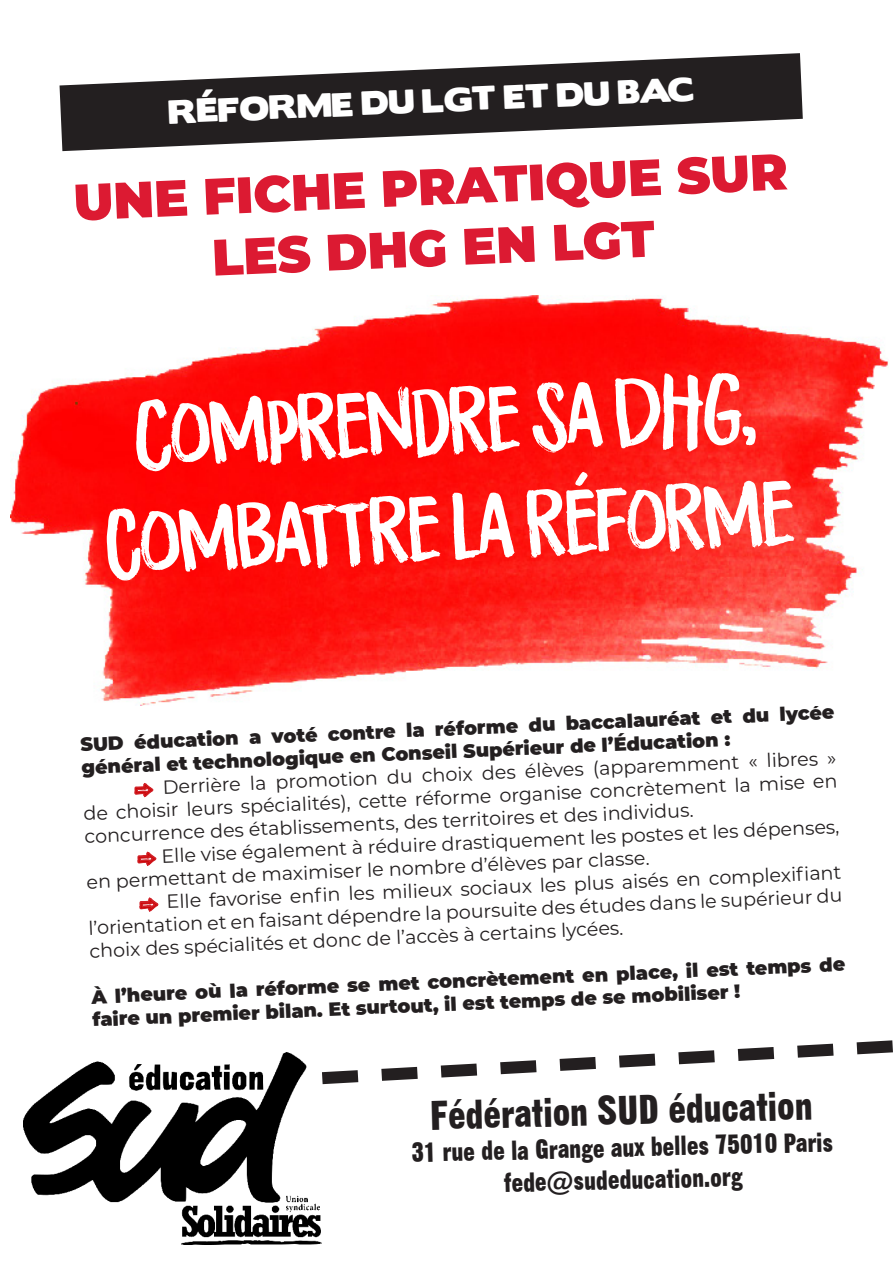
<style>
.page{position:relative;width:893px;height:1263px;background:#fff}
.page>*{position:absolute;margin:0;border:0;box-sizing:border-box;transform-origin:0 0}
.t1{font:78px "Flicker DEMO";color:#fff}
.t2{font:900 51px/61.1px "Montserrat";color:#dc1a32;text-align:center}
.t3{font:40.35px "Gothic No 13 BT";color:#231f20}
.t4{font:30px "Boris Black Bloxx";color:#fff}
.t5{font:26.85px "Gothic No 13 BT";color:#231f20}
.t6{font:19.05px/23.4px "Montserrat";color:#231f20;text-align:justify}
.t7{font:900 19.05px/23.2px "Montserrat";color:#231f20}
</style>
<div class="page">
<svg style="left:60px;top:53px;width:743px;height:98px;fill:#231f20"></svg>
<svg style="left:322px;top:1040px;width:571px;height:45px"></svg>
<svg style="left:134px;top:783px;width:25px;height:129px"></svg>
<img style="left:23px;top:1052px;width:299px;height:192px">
<img style="left:10px;top:296px;width:878px;height:409px">
<p class="t4" style="left:167px;top:92px;width:527px;rotate:-3deg">RÉFORME DU LGT ET DU BAC</p>
<p class="t2" style="left:72px;top:172px;width:716px;rotate:-3deg">UNE FICHE PRATIQUE SUR<br>LES DHG EN LGT</p>
<p class="t1" style="left:132px;top:374px;width:625px;rotate:-2deg">Comprendre sa DHG,</p>
<p class="t1" style="left:103px;top:481px;width:692px;rotate:-2deg">combattre la réforme</p>
<p class="t7" style="left:80px;top:729px;width:756px;rotate:-2deg">SUD éducation a voté contre la réforme du baccalauréat et du lycée général et technologique en Conseil Supérieur de l’Éducation :</p>
<p class="t6" style="left:82px;top:774px;width:756px;text-indent:54px;rotate:-2deg"><sub>P</sub> Derrière la promotion du choix des élèves (apparemment « libres » de choisir leurs spécialités), cette réforme organise concrètement la mise en concurrence des établissements, des territoires et des individus.</p>
<p class="t6" style="left:85px;top:843px;width:756px;line-height:24px;text-indent:54px;rotate:-2deg"><sub>P</sub> Elle vise également à réduire drastiquement les postes et les dépenses, en permettant de maximiser le nombre d’élèves par classe.</p>
<p class="t6" style="left:87px;top:889px;width:756px;text-indent:54px;rotate:-2deg"><sub>P</sub> Elle favorise enfi n les milieux sociaux les plus aisés en complexifi ant l’orientation et en faisant dépendre la poursuite des études dans le supérieur du choix des spécialités et donc de l’accès à certains lycées.</p>
<p class="t7" style="left:91px;top:980px;width:756px;rotate:-2deg">À l’heure où la réforme se met concrètement en place, il est temps de faire un premier bilan. Et surtout, il est temps de se mobiliser !</p>
<p class="t3" style="left:430px;top:1089px;width:384px;rotate:-1deg">Fédération SUD éducation</p>
<p class="t5" style="left:411px;top:1138px;width:423px;rotate:-2deg">31 rue de la Grange aux belles 75010 Paris</p>
<p class="t5" style="left:503px;top:1167px;width:240px;rotate:-2deg">fede@sudeducation.org</p>
</div>
